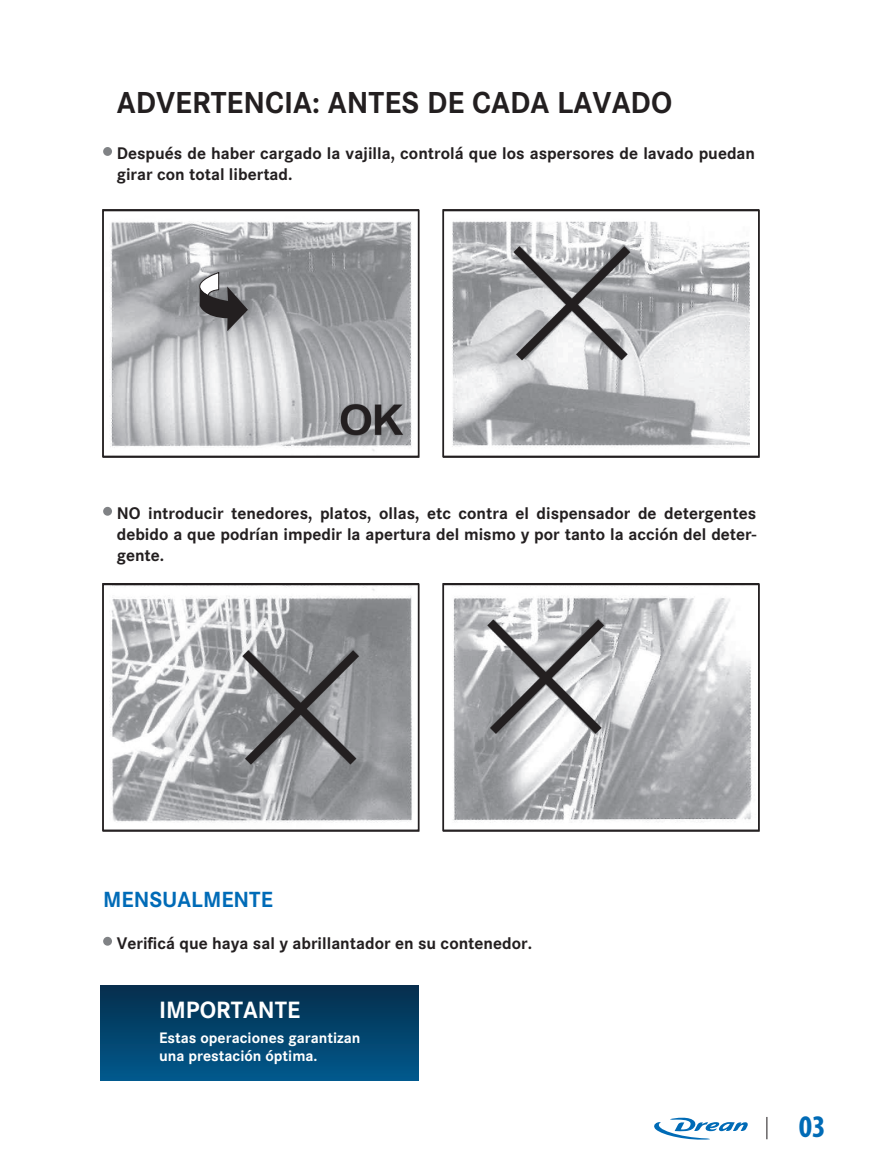
<style>
.page{position:relative;width:870px;height:1168px;background:#fff}
.page>*{position:absolute;margin:0;border:0;box-sizing:border-box;transform-origin:0 0}
.t1{font:700 31.5px "Corporate S";color:#231f20}
.t2{font:700 condensed 31.5px "Myriad Pro";color:#006bb6}
.t3{font:700 24.5px "Corporate S";color:#fff}
.t4{font:700 22.75px "Corporate S";color:#006bb7}
.t5{font:700 17.5px/21px "Corporate S";color:#231f20}
.t6{font:700 15.75px/17.5px "Corporate S";color:#fff}
</style>
<div class="page">
<img style="left:109px;top:215px;width:311px;height:241px">
<img style="left:452px;top:221px;width:298px;height:226px">
<img style="left:109px;top:583px;width:311px;height:246px">
<img style="left:453px;top:586px;width:299px;height:237px">
<div style="left:100px;top:985px;width:319px;height:95px;background:linear-gradient(to bottom,#052e4c,#01598c)"></div>
<div style="left:102px;top:584px;width:317px;height:247px;border:1px solid #231f20"></div>
<div style="left:443px;top:584px;width:316px;height:247px;border:1px solid #231f20"></div>
<div style="left:102px;top:210px;width:317px;height:248px;border:1px solid #231f20"></div>
<div style="left:443px;top:210px;width:316px;height:248px;border:1px solid #231f20"></div>
<div style="left:103px;top:147px;width:9px;height:9px;background:#808285;border-radius:50%"></div>
<div style="left:103px;top:507px;width:9px;height:9px;background:#808285;border-radius:50%"></div>
<div style="left:103px;top:936px;width:9px;height:9px;background:#808285;border-radius:50%"></div>
<svg style="left:654px;top:1117px;width:94px;height:23px"></svg>
<svg style="left:766px;top:1117px;width:1px;height:22px"></svg>
<svg style="left:196px;top:272px;width:52px;height:59px"></svg>
<h1 class="t1" style="left:117px;top:85px;width:557px">ADVERTENCIA: ANTES DE CADA LAVADO</h1>
<p class="t5" style="left:117px;top:143px;width:640px">Después de haber cargado la vajilla, controlá que los aspersores de lavado puedan girar con total libertad.</p>
<p class="t5" style="left:117px;top:502px;width:641px;text-align:justify">NO introducir tenedores, platos, ollas, etc contra el dispensador de detergentes debido a que podrían impedir la apertura del mismo y por tanto la acción del deter&shy;gente.</p>
<h3 class="t4" style="left:103px;top:886px;width:171px">MENSUALMENTE</h3>
<p class="t5" style="left:117px;top:932px;width:417px">Verificá que haya sal y abrillantador en su contenedor.</p>
<h2 class="t3" style="left:159px;top:996px;width:143px">IMPORTANTE</h2>
<p class="t6" style="left:159px;top:1029px;width:203px">Estas operaciones garantizan una prestación óptima.</p>
<h1 class="t2" style="left:799px;top:1106px;width:28px">03</h1>
</div>
